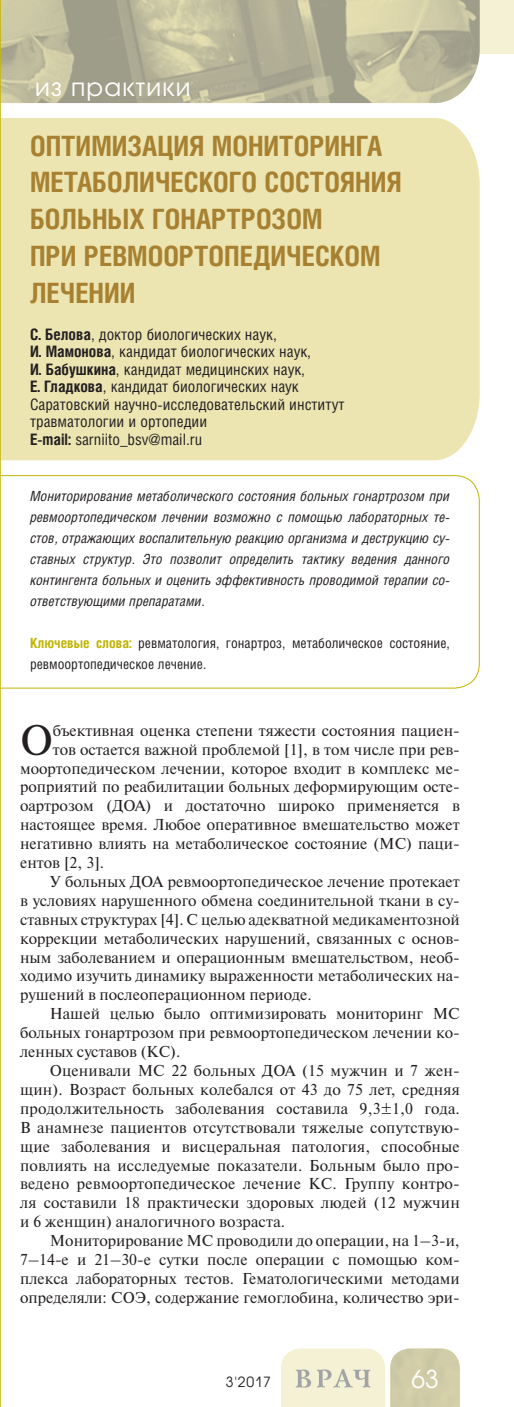
<style>
.page{position:relative;width:514px;height:1407px;background:#fff}
.page>*{position:absolute;margin:0;border:0;box-sizing:border-box;transform-origin:0 0}
.t1{font:42.7px "Newton C";color:#231f20}
.t2{font:700 28px/36.8px "Helios Cond";color:#a78131}
.t3{font:24.5px "Avant Garde Gothic C";letter-spacing:.05em;color:#fff}
.t4{font:15.75px "Newton C";color:#231f20}
.t5{font:15.75px/17.5px "Helios Cond";color:#231f20}
.t6{font:italic 14px/21px "Helios Cond";color:#231f20;text-align:justify}
.t7{font:14px/21px "Helios Cond";color:#231f20}
.t8{font:14px "Avant Garde Gothic C";color:#231f20}
.s1{font-weight:700}
.s2{font-weight:700;color:#c1b400}
</style>
<div class="page">
<div style="left:0;top:0;width:513px;height:53px;background:#f5f1d5"></div>
<svg style="left:281px;top:1348px;width:178px;height:59px;background:#e4e0c4"></svg>
<div style="left:1px;top:118px;width:478px;height:342px;background:#ece5b2"></div>
<svg style="left:1px;top:475px;width:478px;height:214px"></svg>
<svg style="left:1px;top:0;width:433px;height:103px;background:#b9b69a"></svg>
<img style="left:434px;top:0;width:45px;height:103px">
<hr style="left:0;top:0;width:1px;height:1407px;background:#c1b400">
<h3 class="t3" style="left:35px;top:75px;width:157px">из практики</h3>
<h2 class="t2" style="left:30px;top:130px;width:373px">ОПТИМИЗАЦИЯ МОНИТОРИНГА<br>МЕТАБОЛИЧЕСКОГО СОСТОЯНИЯ<br>БОЛЬНЫХ ГОНАРТРОЗОМ<br>ПРИ РЕВМООРТОПЕДИЧЕСКОМ<br>ЛЕЧЕНИИ</h2>
<p class="t5" style="left:30px;top:327px;width:316px"><span class="s1">С. Белова</span>, доктор биологических наук,<br><span class="s1">И. Мамонова</span>, кандидат биологических наук,<br><span class="s1">И. Бабушкина</span>, кандидат медицинских наук,<br><span class="s1">Е. Гладкова</span>, кандидат биологических наук Саратовский научно-исследовательский институт травматологии и ортопедии<br><span class="s1">E-mail:</span> sarniito_bsv@mail.ru</p>
<p class="t6" style="left:30px;top:487px;width:421px">Мониторирование метаболического состояния больных гонартрозом при ревмоортопедическом лечении возможно с помощью лабораторных те&shy;стов, отражающих воспалительную реакцию организма и деструкцию су&shy;ставных структур. Это позволит определить тактику ведения данного контингента больных и оценить эффективность проводимой терапии со&shy;ответствующими препаратами.</p>
<p class="t7" style="left:30px;top:634px;width:421px"><span class="s2">Ключевые слова:</span> ревматология, гонартроз, метаболическое состояние, ревмоортопедическое лечение.</p>
<h1 class="t1" style="left:20px;top:724px;width:34px">О</h1>
<p class="t4" style="left:53px;top:724px;width:408px">бъективная оценка степени тяжести состояния пациен-</p>
<p class="t4" style="left:53px;top:743px;width:408px">тов остается важной проблемой [1], в том числе при рев-</p>
<p class="t4" style="left:20px;top:762px;width:441px">моортопедическом лечении, которое входит в комплекс ме-</p>
<p class="t4" style="left:20px;top:781px;width:441px">роприятий по реабилитации больных деформирующим осте-</p>
<p class="t4" style="left:20px;top:800px;width:441px">оартрозом (ДОА) и достаточно широко применяется в</p>
<p class="t4" style="left:20px;top:819px;width:441px">настоящее время. Любое оперативное вмешательство может</p>
<p class="t4" style="left:20px;top:838px;width:441px">негативно влиять на метаболическое состояние (МС) паци-</p>
<p class="t4" style="left:20px;top:857px;width:86px">ентов [2, 3].</p>
<p class="t4" style="left:50px;top:876px;width:411px">У больных ДОА ревмоортопедическое лечение протекает</p>
<p class="t4" style="left:20px;top:894px;width:441px">в условиях нарушенного обмена соединительной ткани в су-</p>
<p class="t4" style="left:20px;top:913px;width:441px">ставных структурах [4]. С целью адекватной медикаментозной</p>
<p class="t4" style="left:20px;top:932px;width:441px">коррекции метаболических нарушений, связанных с основ-</p>
<p class="t4" style="left:20px;top:951px;width:441px">ным заболеванием и операционным вмешательством, необ-</p>
<p class="t4" style="left:20px;top:970px;width:441px">ходимо изучить динамику выраженности метаболических на-</p>
<p class="t4" style="left:20px;top:989px;width:293px">рушений в послеоперационном периоде.</p>
<p class="t4" style="left:50px;top:1008px;width:411px">Нашей целью было оптимизировать мониторинг МС</p>
<p class="t4" style="left:20px;top:1027px;width:441px">больных гонартрозом при ревмоортопедическом лечении ко-</p>
<p class="t4" style="left:20px;top:1046px;width:162px">ленных суставов (КС).</p>
<p class="t4" style="left:50px;top:1065px;width:411px">Оценивали МС 22 больных ДОА (15 мужчин и 7 жен-</p>
<p class="t4" style="left:20px;top:1083px;width:441px">щин). Возраст больных колебался от 43 до 75 лет, средняя</p>
<p class="t4" style="left:20px;top:1102px;width:441px">продолжительность заболевания составила 9,3±1,0 года.</p>
<p class="t4" style="left:20px;top:1121px;width:441px">В анамнезе пациентов отсутствовали тяжелые сопутствую-</p>
<p class="t4" style="left:20px;top:1140px;width:441px">щие заболевания и висцеральная патология, способные</p>
<p class="t4" style="left:20px;top:1159px;width:441px">повлиять на исследуемые показатели. Больным было про-</p>
<p class="t4" style="left:20px;top:1178px;width:441px">ведено ревмоортопедическое лечение КС. Группу контро-</p>
<p class="t4" style="left:20px;top:1197px;width:441px">ля составили 18 практически здоровых людей (12 мужчин</p>
<p class="t4" style="left:20px;top:1216px;width:266px">и 6 женщин) аналогичного возраста.</p>
<p class="t4" style="left:50px;top:1235px;width:411px">Мониторирование МС проводили до операции, на 1–3-и,</p>
<p class="t4" style="left:20px;top:1254px;width:441px">7–14-е и 21–30-е сутки после операции с помощью ком-</p>
<p class="t4" style="left:20px;top:1272px;width:441px">плекса лабораторных тестов. Гематологическими методами</p>
<p class="t4" style="left:20px;top:1291px;width:441px">определяли: СОЭ, содержание гемоглобина, количество эри-</p>
<p class="t8" style="left:226px;top:1375px;width:47px">3'2017</p>
<h3 class="t3" style="left:411px;top:1367px;width:29px">63</h3>
</div>
